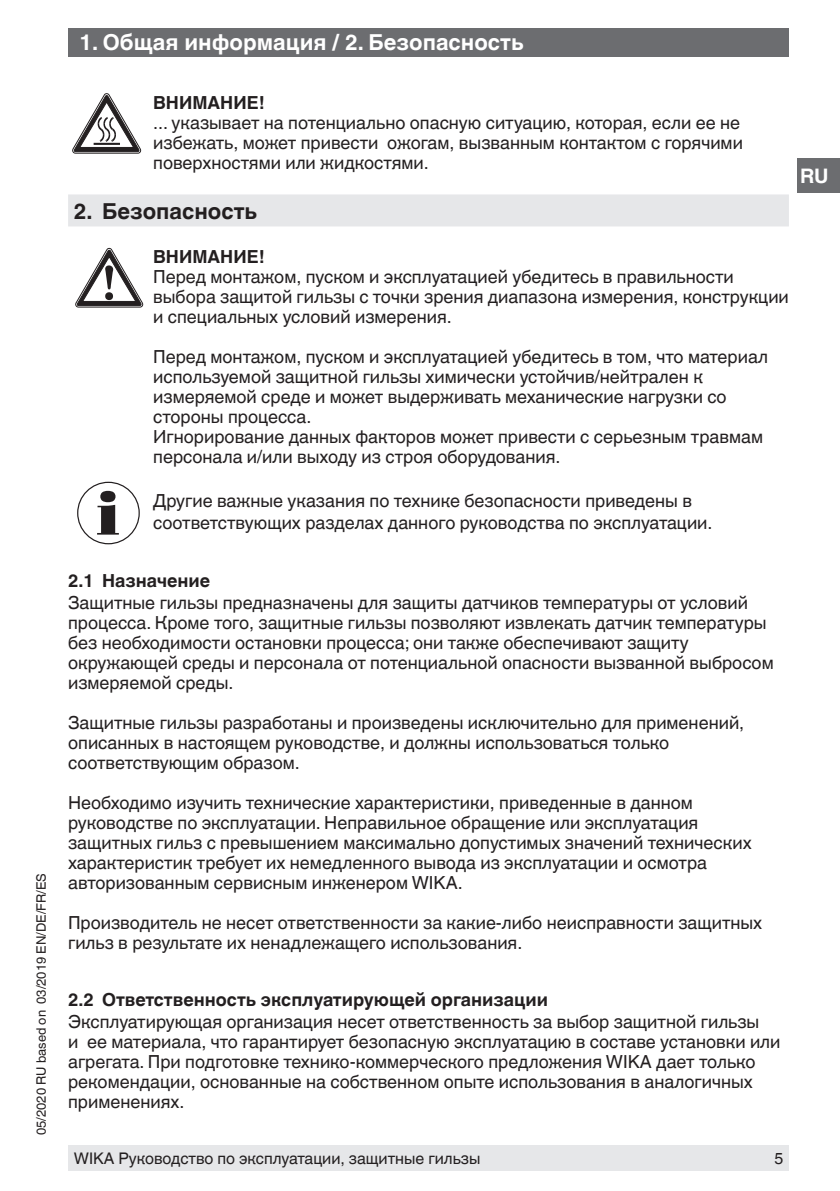
<style>
.page{position:relative;width:840px;height:1191px;background:#fff}
.page>*{position:absolute;margin:0;border:0;box-sizing:border-box;transform-origin:0 0}
.t1{font:700 22px "Helvetica World";color:#fff}
.t2{font:700 22px "Helvetica World";color:#231f20}
.t3{font:700 20px "Helvetica World";color:#fff}
.t4{font:18px/20px "Helvetica World";color:#231f20}
.t5{font:700 18px "Helvetica World";color:#231f20}
.t6{font:16px "Helvetica World";color:#231f20}
.t7{font:13px "Helvetica World";color:#231f20}
</style>
<div class="page">
<div style="left:68px;top:28px;width:720px;height:29px;background:#6c6d70"></div>
<div style="left:68px;top:1145px;width:720px;height:26px;background:#e6e7e9"></div>
<div style="left:797px;top:159px;width:42px;height:34px;background:#6c6d70"></div>
<div style="left:68px;top:194px;width:720px;height:32px;background:#e6e7e9"></div>
<svg style="left:72px;top:93px;width:69px;height:60px"></svg>
<svg style="left:75px;top:248px;width:68px;height:59px"></svg>
<svg style="left:97px;top:491px;width:22px;height:43px"></svg>
<div style="left:77px;top:482px;width:63px;height:62px;border:1px solid #231f20;border-radius:50%"></div>
<p class="t7" style="left:34px;top:1135px;width:264px;rotate:-90deg">05/2020 RU based on 03/2019 EN/DE/FR/ES</p>
<p class="t1" style="left:79px;top:30px;width:445px">1. Общая информация / 2. Безопасность</p>
<p class="t5" style="left:153px;top:93px;width:113px">ВНИМАНИЕ!</p>
<p class="t4" style="left:153px;top:113px;width:591px">... указывает на потенциально опасную ситуацию, которая, если ее не избежать, может привести ожогам, вызванным контактом с горячими поверхностями или жидкостями.</p>
<p class="t2" style="left:74px;top:199px;width:185px">2. Безопасность</p>
<p class="t5" style="left:153px;top:247px;width:113px">ВНИМАНИЕ!</p>
<p class="t4" style="left:153px;top:267px;width:636px">Перед монтажом, пуском и эксплуатацией убедитесь в правильности выбора защитой гильзы с точки зрения диапазона измерения, конструкции и специальных условий измерения.</p>
<p class="t4" style="left:153px;top:347px;width:616px">Перед монтажом, пуском и эксплуатацией убедитесь в том, что материал используемой защитной гильзы химически устойчив/нейтрален к измеряемой среде и может выдерживать механические нагрузки со стороны процесса.<br>Игнорирование данных факторов может привести с серьезным травмам персонала и/или выходу из строя оборудования.</p>
<p class="t4" style="left:153px;top:490px;width:560px;line-height:22px">Другие важные указания по технике безопасности приведены в соответствующих разделах данного руководства по эксплуатации.</p>
<p class="t3" style="left:799px;top:164px;width:30px">RU</p>
<p class="t5" style="left:68px;top:570px;width:143px">2.1 Назначение</p>
<p class="t4" style="left:68px;top:592px;width:706px">Защитные гильзы предназначены для защиты датчиков температуры от условий процесса. Кроме того, защитные гильзы позволяют извлекать датчик температуры без необходимости остановки процесса; они также обеспечивают защиту окружающей среды и персонала от потенциальной опасности вызванной выбросом измеряемой среды.</p>
<p class="t4" style="left:68px;top:712px;width:677px">Защитные гильзы разработаны и произведены исключительно для применений, описанных в настоящем руководстве, и должны использоваться только соответствующим образом.</p>
<p class="t4" style="left:68px;top:792px;width:684px">Необходимо изучить технические характеристики, приведенные в данном руководстве по эксплуатации. Неправильное обращение или эксплуатация защитных гильз с превышением максимально допустимых значений технических характеристик требует их немедленного вывода из эксплуатации и осмотра авторизованным сервисным инженером WIKA.</p>
<p class="t4" style="left:68px;top:912px;width:695px">Производитель не несет ответственности за какие-либо неисправности защитных гильз в результате их ненадлежащего использования.</p>
<p class="t5" style="left:68px;top:989px;width:481px">2.2 Ответственность эксплуатирующей организации</p>
<p class="t4" style="left:68px;top:1011px;width:713px">Эксплуатирующая организация несет ответственность за выбор защитной гильзы<br>и ее материала, что гарантирует безопасную эксплуатацию в составе установки или агрегата. При подготовке технико-коммерческого предложения WIKA дает только рекомендации, основанные на собственном опыте использования в аналогичных применениях.</p>
<p class="t6" style="left:74px;top:1149px;width:408px">WIKA Руководство по эксплуатации, защитные гильзы</p>
<p class="t6" style="left:773px;top:1149px;width:10px">5</p>
</div>
